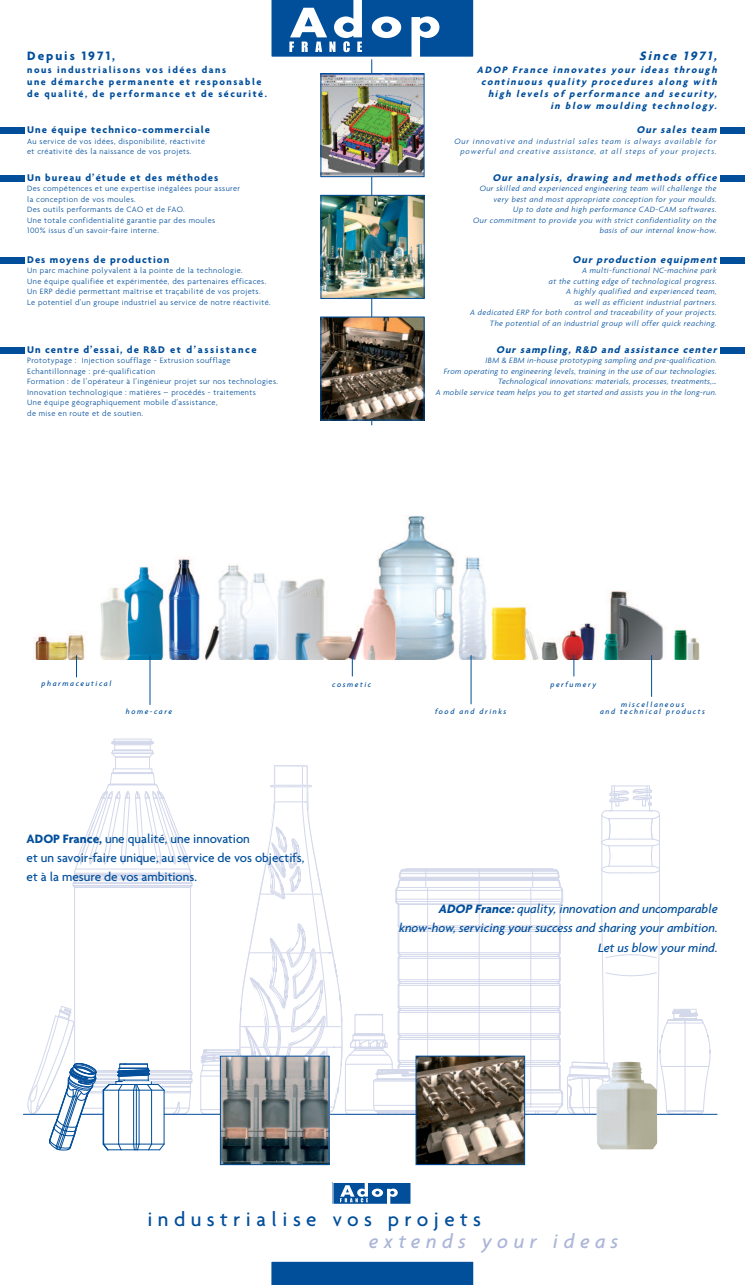
<style>
.page{position:relative;width:745px;height:1285px;background:#fff}
.page>*{position:absolute;margin:0;border:0;box-sizing:border-box;transform-origin:0 0}
.t1{font:500 21px "Agenda";letter-spacing:.26em;color:#014e9b}
.t2{font:italic 500 21px "Agenda";letter-spacing:.26em;color:#aab5d8}
.t3{font:italic 500 13.12px/19.2px "Agenda";color:#014e9b;text-align:right}
.t4{font:500 13.12px/19.2px "Agenda";color:#014e9b}
.t5{font:700 13.12px "Agenda";letter-spacing:.15em;color:#014e9b}
.t6{font:italic 700 13.12px "Agenda";color:#014e9b}
.t7{font:700 10.5px "Agenda";letter-spacing:.1em;color:#014e9b}
.t8{font:italic 700 10.5px "Agenda";color:#014e9b}
.t9{font:italic 700 10.06px/12.1px "Agenda";color:#014e9b;text-align:right}
.t10{font:700 10.06px/12.1px "Agenda";letter-spacing:.15em;color:#014e9b}
.t11{font:300 8.31px/10.5px "Agenda";letter-spacing:.05em;color:#014e9b}
.t12{font:italic 300 8.31px/10.5px "Agenda";letter-spacing:.05em;color:#014e9b;text-align:right}
.t13{font:italic 300 8.31px/10.5px "Agenda";letter-spacing:.1em;color:#014e9b;text-align:right}
.t14{font:italic 500 7.88px/7px "Agenda";letter-spacing:.2em;color:#014e9b;text-align:center}
.s1{font-weight:700}
</style>
<div class="page">
<img style="left:34px;top:516px;width:666px;height:143px">
<div style="left:333px;top:1182px;width:78px;height:22px;background:#014e9b"></div>
<svg style="left:340px;top:1182px;width:57px;height:22px"></svg>
<div style="left:271px;top:1261px;width:203px;height:24px;background:#014e9b"></div>
<hr style="left:470px;top:655px;width:1px;height:49px;background:#014e9b">
<svg style="left:76px;top:655px;width:1px;height:22px"></svg>
<hr style="left:651px;top:655px;width:1px;height:42px;background:#014e9b">
<hr style="left:150px;top:655px;width:1px;height:50px;background:#014e9b">
<svg style="left:573px;top:655px;width:1px;height:21px"></svg>
<svg style="left:352px;top:655px;width:1px;height:21px"></svg>
<hr style="left:371px;top:284px;width:1px;height:43px;background:#014e9b">
<hr style="left:371px;top:156px;width:1px;height:43px;background:#014e9b">
<svg style="left:271px;top:0;width:203px;height:85px"></svg>
<hr style="left:23px;top:1114px;width:694px;height:1px;background:#014e9b">
<img style="left:322px;top:197px;width:100px;height:100px">
<div style="left:320px;top:195px;width:104px;height:104px;border:1px solid #014e9b"></div>
<img style="left:322px;top:319px;width:100px;height:99px">
<img style="left:222px;top:1150px;width:105px;height:13px">
<div style="left:220px;top:1056px;width:109px;height:109px;border:1px solid #014e9b"></div>
<img style="left:417px;top:1150px;width:105px;height:13px">
<div style="left:415px;top:1056px;width:109px;height:109px;border:1px solid #014e9b"></div>
<svg style="left:27px;top:739px;width:684px;height:411px"></svg>
<img style="left:322px;top:75px;width:100px;height:100px">
<div style="left:320px;top:73px;width:104px;height:104px;border:1px solid #014e9b"></div>
<div style="left:0;top:127px;width:25px;height:7px;background:#014e9b"></div>
<div style="left:0;top:175px;width:25px;height:7px;background:#014e9b"></div>
<div style="left:0;top:347px;width:25px;height:7px;background:#014e9b"></div>
<div style="left:0;top:257px;width:25px;height:7px;background:#014e9b"></div>
<div style="left:719px;top:127px;width:25px;height:7px;background:#014e9b"></div>
<div style="left:719px;top:175px;width:25px;height:7px;background:#014e9b"></div>
<div style="left:719px;top:347px;width:25px;height:7px;background:#014e9b"></div>
<div style="left:719px;top:257px;width:25px;height:7px;background:#014e9b"></div>
<h2 class="t5" style="left:27px;top:47px;width:89px">Depuis 1971,</h2>
<p class="t10" style="left:27px;top:64px;width:241px">nous industrialisons vos idées dans<br>une démarche permanente et responsable de qualité, de performance et de sécurité.</p>
<p class="t7" style="left:27px;top:123px;width:184px">Une équipe technico-commerciale</p>
<p class="t11" style="left:27px;top:135px;width:179px">Au service de vos idées, disponibilité, réactivité et créativité dès la naissance de vos projets.</p>
<p class="t7" style="left:27px;top:171px;width:192px">Un bureau d’étude et des méthodes</p>
<p class="t11" style="left:27px;top:183px;width:214px">Des compétences et une expertise inégalées pour assurer la conception de vos moules.<br>Des outils performants de CAO et de FAO.<br>Une totale confidentialité garantie par des moules<br>100% issus d’un savoir-faire interne.</p>
<p class="t7" style="left:27px;top:253px;width:143px">Des moyens de production</p>
<p class="t11" style="left:27px;top:265px;width:245px">Un parc machine polyvalent à la pointe de la technologie.<br>Une équipe qualifiée et expérimentée, des partenaires efficaces.<br>Un ERP dédié permettant maîtrise et traçabilité de vos projets.<br>Le potentiel d’un groupe industriel au service de notre réactivité.</p>
<p class="t7" style="left:27px;top:343px;width:231px">Un centre d’essai, de R&amp;D et d’assistance</p>
<p class="t11" style="left:27px;top:355px;width:252px">Prototypage : Injection soufflage - Extrusion soufflage Echantillonnage : pré-qualification<br>Formation : de l’opérateur à l’ingénieur projet sur nos technologies.<br>Innovation technologique : matières – procédés - traitements<br>Une équipe géographiquement mobile d’assistance,<br>de mise en route et de soutien.</p>
<h2 class="t6" style="left:638px;top:47px;width:82px">Since 1971,</h2>
<p class="t9" style="left:476px;top:64px;width:244px">ADOP France innovates your ideas through continuous quality procedures along with high levels of performance and security, in blow moulding technology.</p>
<p class="t8" style="left:636px;top:123px;width:84px">Our sales team</p>
<p class="t13" style="left:454px;top:135px;width:263px">Our innovative and industrial sales team is always available for powerful and creative assistance, at all steps of your projects.</p>
<p class="t8" style="left:492px;top:171px;width:228px">Our analysis, drawing and methods office</p>
<p class="t12" style="left:473px;top:183px;width:245px">Our skilled and experienced engineering team will challenge the very best and most appropriate conception for your moulds.<br>Up to date and high performance CAD-CAM softwares.<br>Our commitment to provide you with strict confidentiality on the basis of our internal know-how.</p>
<p class="t8" style="left:572px;top:253px;width:148px">Our production equipment</p>
<p class="t12" style="left:470px;top:265px;width:248px">A multi-functional NC-machine park<br>at the cutting edge of technological progress.<br>A highly qualified and experienced team,<br>as well as efficient industrial partners.<br>A dedicated ERP for both control and traceability of your projects.<br>The potential of an industrial group will offer quick reaching.</p>
<p class="t8" style="left:495px;top:343px;width:224px">Our sampling, R&amp;D and assistance center</p>
<p class="t12" style="left:435px;top:355px;width:282px">IBM &amp; EBM in-house prototyping sampling and pre-qualification.<br>From operating to engineering levels, training in the use of our technologies.<br>Technological innovations: materials, processes, treatments,…<br>A mobile service team helps you to get started and assists you in the long-run.</p>
<p class="t14" style="left:42px;top:680px;width:71px">pharmaceutical</p>
<p class="t14" style="left:332px;top:680px;width:40px">cosmetic</p>
<p class="t14" style="left:550px;top:680px;width:47px">perfumery</p>
<p class="t14" style="left:126px;top:708px;width:48px">home-care</p>
<p class="t14" style="left:434px;top:708px;width:73px">food and drinks</p>
<h2 class="t4" style="left:27px;top:829px;width:279px"><span class="s1">ADOP France,</span> une qualité, une innovation<br>et un savoir-faire unique, au service de vos objectifs, et à la mesure de vos ambitions.</h2>
<p class="t14" style="left:599px;top:701px;width:106px">miscellaneous<br>and technical products</p>
<h2 class="t3" style="left:399px;top:899px;width:320px"><span class="s1">ADOPFrance:</span>quality, innovation and uncomparable know-how, servicing your success and sharing your ambition.<br>Let us blow your mind.</h2>
<h1 class="t1" style="left:147px;top:1207px;width:335px">industrialise vos projets</h1>
<h1 class="t2" style="left:368px;top:1228px;width:251px">extends your ideas</h1>
</div>
